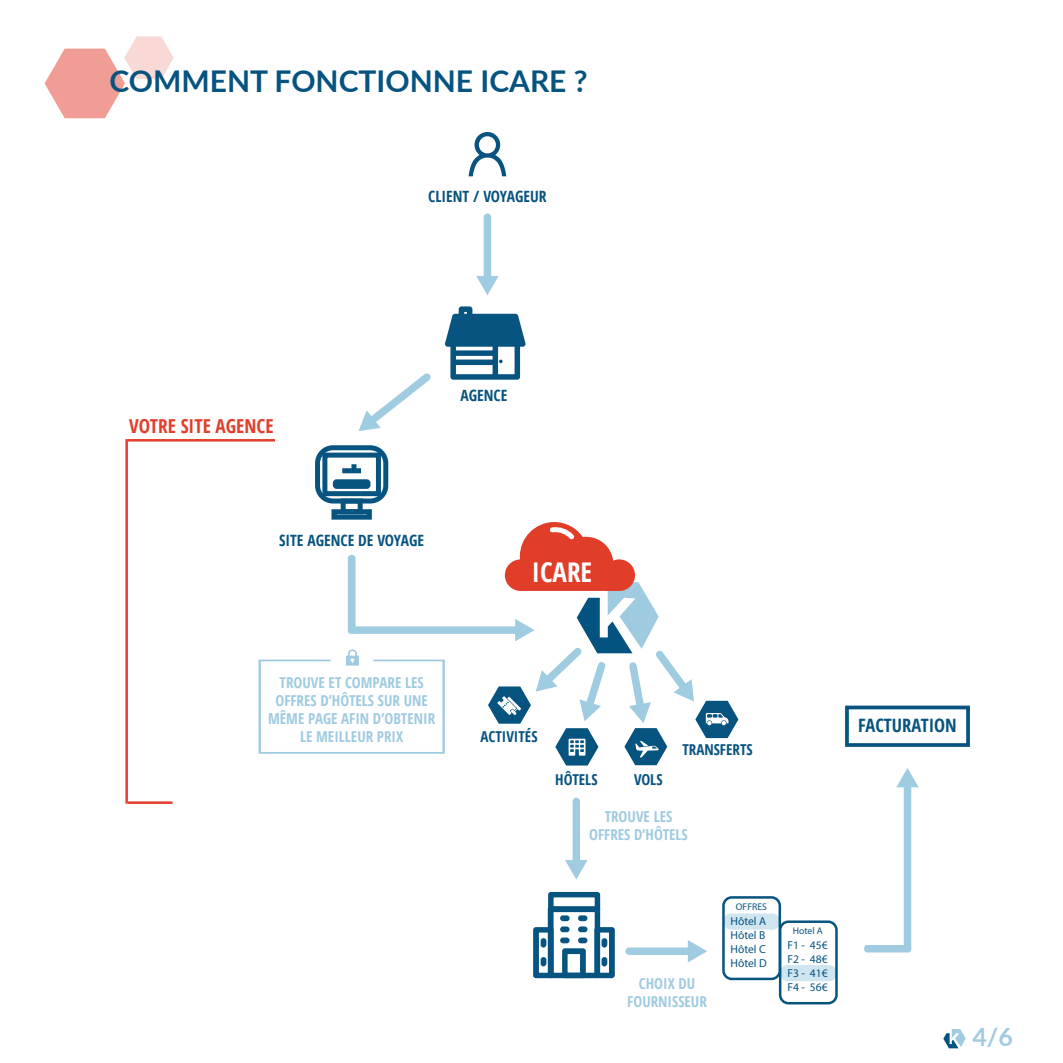
<style>
.page{position:relative;width:1063px;height:1063px;background:#fff}
.page>*{position:absolute;margin:0;border:0;box-sizing:border-box;transform-origin:0 0}
.t1{font:700 30px "Lato";color:#065380}
.t2{font:700 condensed 27.25px "Open Sans";color:#fff}
.t3{font:700 25px "Lato";color:#a0cbe0}
.t4{font:700 condensed 19.25px "Open Sans";color:#e13e2b}
.t5{font:700 condensed 18.5px "Open Sans";color:#085480}
.t6{font:700 condensed 15.5px "Open Sans";color:#085480}
.t7{font:700 condensed 15px/18px "Open Sans";color:#9fcbe0;text-align:center}
.t8{font:700 condensed 15px "Open Sans";color:#085480}
.t9{font:11.5px/13.8px "Myriad Pro";color:#085480}
.t10{font:9.75px "Myriad Pro";color:#085480}
</style>
<div class="page">
<hr style="left:128px;top:439px;width:147px;height:3px;background:#e13e2b">
<hr style="left:128px;top:801px;width:45px;height:3px;background:#e13e2b">
<hr style="left:125px;top:439px;width:3px;height:365px;background:#e13e2b">
<svg style="left:469px;top:132px;width:37px;height:44px"></svg>
<svg style="left:445px;top:306px;width:81px;height:74px"></svg>
<div style="left:484px;top:217px;width:7px;height:62px;background:#a0cce1"></div>
<svg style="left:476px;top:276px;width:23px;height:19px"></svg>
<div style="left:573px;top:801px;width:7px;height:62px;background:#a0cce1"></div>
<svg style="left:565px;top:860px;width:23px;height:20px"></svg>
<div style="left:629px;top:947px;width:62px;height:8px;background:#a0cce1"></div>
<svg style="left:688px;top:940px;width:19px;height:22px"></svg>
<svg style="left:864px;top:945px;width:47px;height:7px"></svg>
<div style="left:352px;top:626px;width:166px;height:8px;background:#a0cce1"></div>
<div style="left:315px;top:445px;width:73px;height:59px;border:5px solid #085480;border-radius:15px"></div>
<div style="left:322px;top:453px;width:59px;height:43px;border:5px solid #085480"></div>
<div style="left:341px;top:499px;width:22px;height:15px;border:5px solid #085480"></div>
<div style="left:331px;top:509px;width:41px;height:11px;border:5px solid #085480"></div>
<div style="left:333px;top:479px;width:37px;height:10px;border:5px solid #085480"></div>
<svg style="left:335px;top:482px;width:22px;height:4px"></svg>
<div style="left:351px;top:464px;width:5px;height:9px;background:#085480"></div>
<svg style="left:342px;top:468px;width:19px;height:5px"></svg>
<svg style="left:533px;top:891px;width:82px;height:88px"></svg>
<svg style="left:259px;top:649px;width:186px;height:105px"></svg>
<svg style="left:358px;top:373px;width:73px;height:58px"></svg>
<div style="left:780px;top:965px;width:57px;height:16px;background:#cfe5f0;border-radius:8px"></div>
<div style="left:779px;top:920px;width:59px;height:84px;border:2px solid #085480;border-radius:8px"></div>
<div style="left:723px;top:913px;width:57px;height:17px;background:#cfe5f0;border-radius:8px"></div>
<div style="left:722px;top:896px;width:59px;height:84px;border:2px solid #085480;border-radius:8px"></div>
<div style="left:904px;top:784px;width:7px;height:164px;background:#a0cce1"></div>
<svg style="left:896px;top:768px;width:23px;height:19px"></svg>
<div style="left:845px;top:706px;width:125px;height:41px;border:4px solid #085480"></div>
<svg style="left:488px;top:522px;width:250px;height:244px"></svg>
<svg style="left:943px;top:1029px;width:23px;height:19px"></svg>
<div style="left:348px;top:555px;width:8px;height:79px;background:#a0cce1;border-radius:3px"></div>
<svg style="left:45px;top:36px;width:129px;height:82px"></svg>
<h1 class="t1" style="left:110px;top:59px;width:480px">COMMENT FONCTIONNE ICARE ?</h1>
<p class="t6" style="left:428px;top:185px;width:120px">CLIENT / VOYAGEUR</p>
<p class="t4" style="left:129px;top:412px;width:146px">VOTRE SITE AGENCE</p>
<p class="t6" style="left:460px;top:384px;width:48px">AGENCE</p>
<p class="t6" style="left:279px;top:530px;width:147px">SITE AGENCE DE VOYAGE</p>
<p class="t7" style="left:268px;top:674px;width:169px">TROUVE ET COMPARE LES<br>OFFRES D’HÔTELS SUR UNE<br>MÊME PAGE AFIN D’OBTENIR<br>LE MEILLEUR PRIX</p>
<h2 class="t2" style="left:532px;top:553px;width:62px">ICARE</h2>
<p class="t8" style="left:480px;top:726px;width:59px">ACTIVITÉS</p>
<p class="t8" style="left:555px;top:769px;width:44px">HÔTELS</p>
<p class="t8" style="left:634px;top:769px;width:30px">VOLS</p>
<p class="t8" style="left:682px;top:739px;width:72px">TRANSFERTS</p>
<p class="t7" style="left:589px;top:807px;width:100px">TROUVE LES<br>OFFRES D’HÔTELS</p>
<p class="t7" style="left:627px;top:974px;width:81px">CHOIX DU<br>FOURNISSEUR</p>
<p class="t10" style="left:736px;top:901px;width:32px">OFFRES</p>
<p class="t9" style="left:731px;top:914px;width:38px">Hôtel A<br>Hôtel B<br>Hôtel C<br>Hôtel D</p>
<p class="t10" style="left:793px;top:925px;width:32px">Hotel A</p>
<p class="t9" style="left:787px;top:938px;width:42px;text-align:justify">F1 - 45€ F2 - 48€ F3 - 41€ F4 - 56€</p>
<p class="t5" style="left:858px;top:712px;width:100px">FACTURATION</p>
<h3 class="t3" style="left:972px;top:1018px;width:42px">4/6</h3>
</div>
